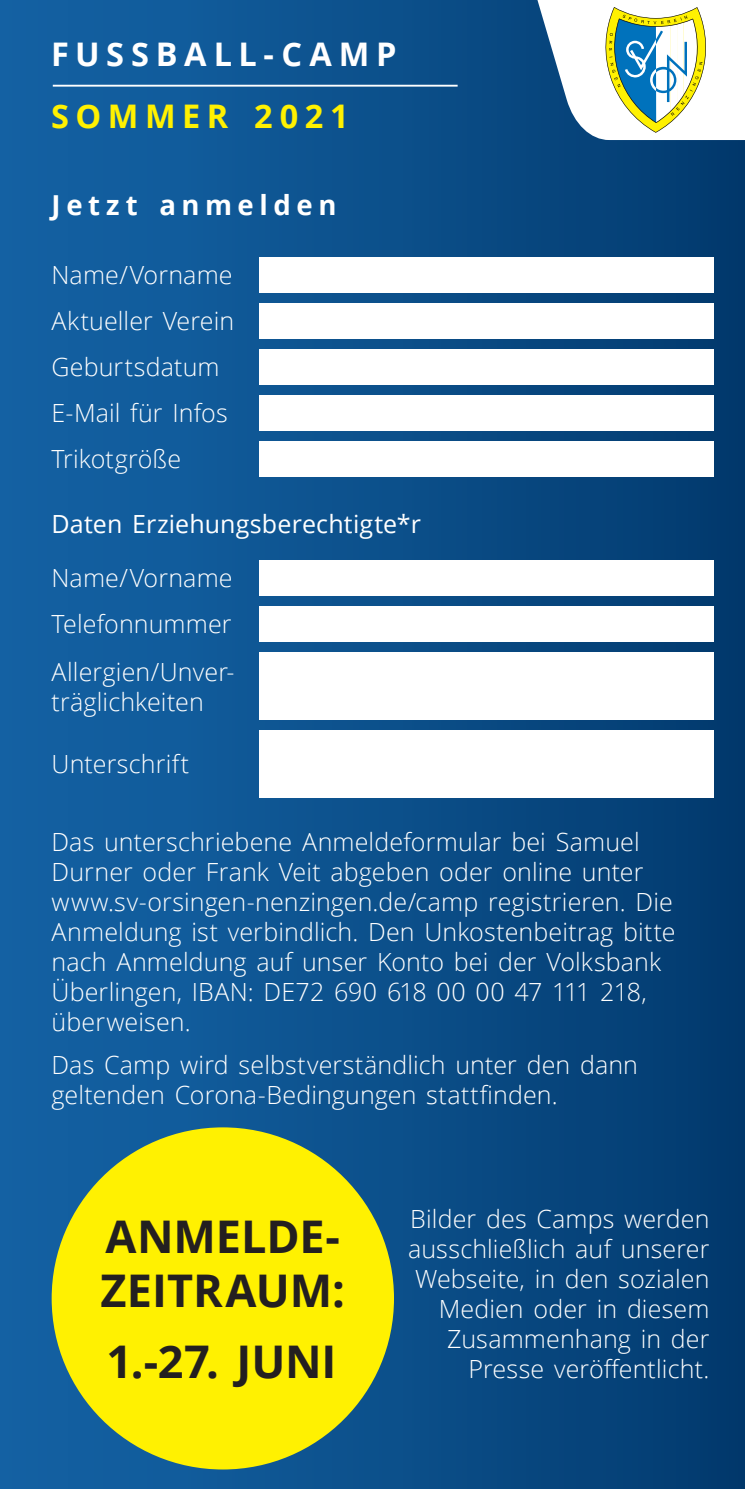
<style>
.page{position:relative;width:745px;height:1489px;background:#fff}
.page>*{position:absolute;margin:0;border:0;box-sizing:border-box;transform-origin:0 0}
.Headline_Seitentitel{font:700 45px/54px "Open Sans";letter-spacing:-.005em;color:#231f20}
.t1{font:700 32.5px "Open Sans";letter-spacing:.205em;color:#fff}
.t2{font:700 32.5px "Open Sans";letter-spacing:.2em;color:#fff101}
.Headline_Seitentitel-2{font:700 27.5px "Open Sans";letter-spacing:.205em;color:#fff}
.Headline_Seitentitel-3{font:300 25px/30px "Open Sans";letter-spacing:.005em;color:#fff}
.Headline_Seitentitel-4{font:25px "Open Sans";letter-spacing:.005em;color:#fff}
</style>
<div class="page">
<div style="left:0;top:0;width:744px;height:1488px;background:linear-gradient(to right,#1564a7,#023b6e)"></div>
<svg style="left:537px;top:0;width:207px;height:140px"></svg>
<hr style="left:53px;top:85px;width:404px;height:2px;background:#fff">
<div style="left:259px;top:257px;width:454px;height:36px;background:#fff"></div>
<div style="left:259px;top:349px;width:454px;height:36px;background:#fff"></div>
<div style="left:259px;top:395px;width:454px;height:36px;background:#fff"></div>
<div style="left:259px;top:441px;width:454px;height:36px;background:#fff"></div>
<div style="left:259px;top:606px;width:454px;height:36px;background:#fff"></div>
<div style="left:259px;top:560px;width:454px;height:36px;background:#fff"></div>
<div style="left:259px;top:730px;width:454px;height:67px;background:#fff"></div>
<div style="left:259px;top:652px;width:454px;height:67px;background:#fff"></div>
<div style="left:52px;top:1127px;width:342px;height:342px;background:#fff101;border-radius:50%"></div>
<div style="left:259px;top:303px;width:454px;height:36px;background:#fff"></div>
<h2 class="t1" style="left:51px;top:31px;width:347px">FUSSBALL-CAMP</h2>
<h2 class="t2" style="left:51px;top:93px;width:299px">SOMMER 2021</h2>
<p class="Headline_Seitentitel-2" style="left:52px;top:186px;width:286px">Jetzt anmelden</p>
<p class="Headline_Seitentitel-3" style="left:52px;top:259px;width:182px">Name/Vorname</p>
<p class="Headline_Seitentitel-3" style="left:52px;top:305px;width:184px">Aktueller Verein</p>
<p class="Headline_Seitentitel-3" style="left:52px;top:351px;width:169px">Geburtsdatum</p>
<p class="Headline_Seitentitel-3" style="left:52px;top:397px;width:177px">E-Mail für Infos</p>
<p class="Headline_Seitentitel-3" style="left:52px;top:443px;width:131px">Trikotgröße</p>
<p class="Headline_Seitentitel-4" style="left:52px;top:507px;width:371px">Daten Erziehungsberechtigte*r</p>
<p class="Headline_Seitentitel-3" style="left:52px;top:562px;width:182px">Name/Vorname</p>
<p class="Headline_Seitentitel-3" style="left:52px;top:608px;width:181px">Telefonnummer</p>
<p class="Headline_Seitentitel-3" style="left:52px;top:656px;width:184px">Allergien/Unver-</p>
<p class="Headline_Seitentitel-3" style="left:52px;top:686px;width:154px">träglichkeiten</p>
<p class="Headline_Seitentitel-3" style="left:52px;top:748px;width:139px">Unterschrift</p>
<p class="Headline_Seitentitel-3" style="left:52px;top:826px;width:625px">Das unterschriebene Anmeldeformular bei Samuel Durner oder Frank Veit abgeben oder online unter www.sv-orsingen-nenzingen.de/camp registrieren. Die Anmeldung ist verbindlich. Den Unkostenbeitrag bitte nach Anmeldung auf unser Konto bei der Volksbank Überlingen, IBAN: DE72 690 618 00 00 47 111 218, überweisen.</p>
<p class="Headline_Seitentitel-3" style="left:52px;top:1049px;width:587px">Das Camp wird selbstverständlich unter den dann geltenden Corona-Bedingungen stattfinden.</p>
<p class="Headline_Seitentitel" style="left:100px;top:1208px;width:246px">ANMELDE-<br>ZEITRAUM:</p>
<p class="Headline_Seitentitel" style="left:106px;top:1333px;width:231px">1.-27. JUNI</p>
<p class="Headline_Seitentitel-3" style="left:408px;top:1203px;width:303px;text-align:right">Bilder des Camps werden ausschließlich auf unserer<br>Webseite, in den sozialen<br>Medien oder in diesem</p>
<p class="Headline_Seitentitel-3" style="left:447px;top:1323px;width:264px">Zusammenhang in der</p>
<p class="Headline_Seitentitel-3" style="left:468px;top:1353px;width:242px">Presse veröffentlicht.</p>
</div>
